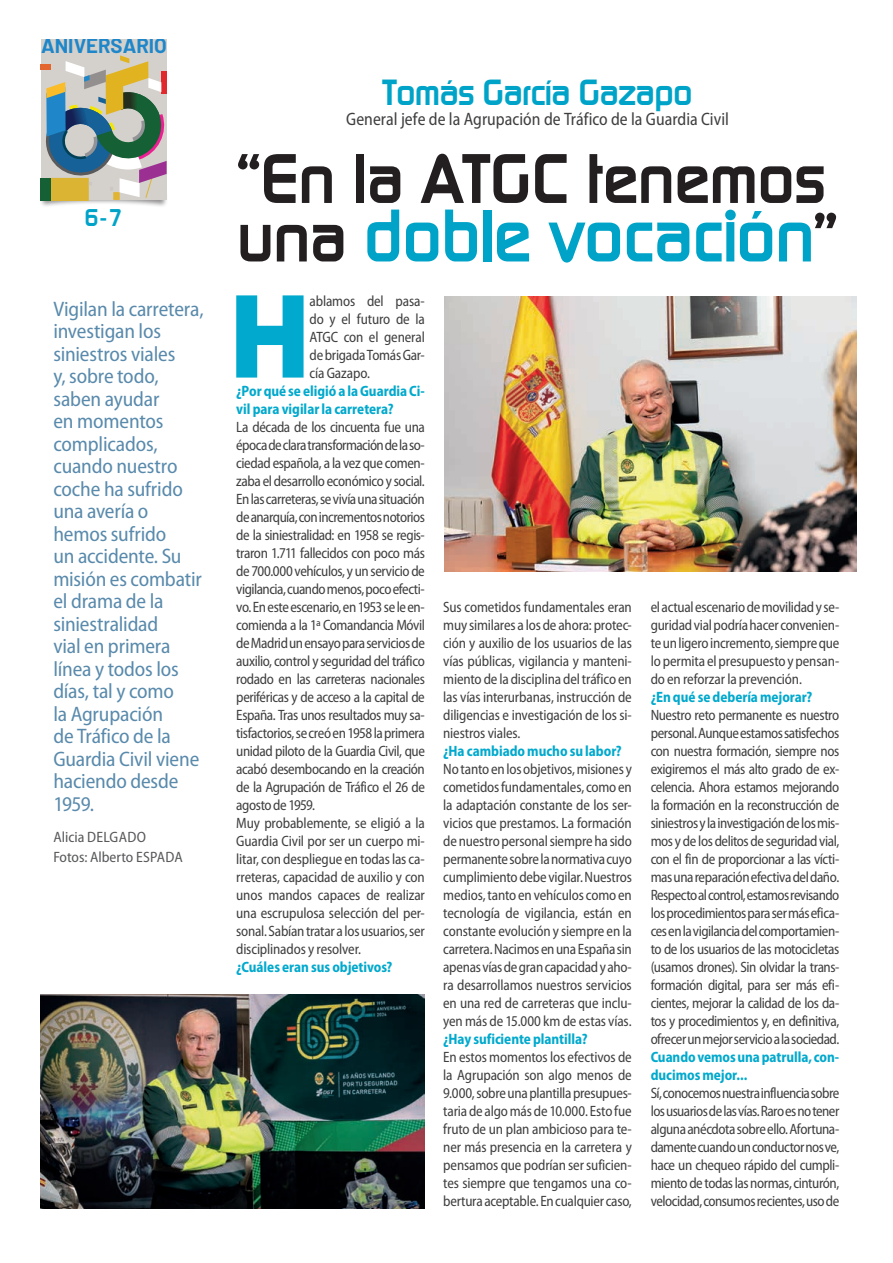
<style>
.page{position:relative;width:893px;height:1263px;background:#fff}
.page>*{position:absolute;margin:0;border:0;box-sizing:border-box;transform-origin:0 0}
.texto_comun_SP{font:900 121.8px "Myriad Pro";color:#00a9cd;scale:.95 1}
.t1{font:700 73.5px "Modaerne";letter-spacing:-.03em;color:#00a3c8}
.t2{font:700 69.15px "Modaerne";letter-spacing:-.03em;color:#231f20}
.t3{font:700 36px "Modaerne";letter-spacing:-.04em;color:#00a3c8}
.t4{font:700 24px "Modaerne";color:#00a3c8;scale:.95 1}
.entradilla_SP{font:semi-condensed 21px/22.5px "Myriad Pro";letter-spacing:-.01em;color:#598aac}
.t5{font:700 20.4px "Barlow";color:#1f87c9}
.texto_comun_SP-2{font:semi-condensed 18px "Myriad Pro";color:#3e3e3f;scale:.95 1}
.texto_comun_SP-3{font:semi-condensed 15px/18px "Myriad Pro";letter-spacing:-.02em;color:#3e3e3f;text-align:justify;scale:.95 1}
.texto_comun_SP-4{font:700 semi-condensed 15px/18px "Myriad Pro";letter-spacing:-.005em;color:#00a9cd;scale:.95 1}
.entradilla_SP-2{font:semi-condensed 15px "Myriad Pro";color:#57585a}
.s1{font-size:69.15px;color:#231f20}
</style>
<div class="page">
<div style="left:39px;top:188px;width:129px;height:20px;background:#231f20;opacity:.5"></div>
<div style="left:41px;top:39px;width:125px;height:161px;background:#d4d1cc"></div>
<div style="left:41px;top:178px;width:10px;height:22px;background:#156034"></div>
<div style="left:51px;top:178px;width:38px;height:22px;background:#dcb433"></div>
<div style="left:41px;top:65px;width:10px;height:5px;background:#e3662e"></div>
<svg style="left:43px;top:55px;width:123px;height:144px"></svg>
<img style="left:41px;top:994px;width:384px;height:214px">
<img style="left:444px;top:297px;width:412px;height:274px">
<p class="t5" style="left:41px;top:31px;width:127px">ANIVERSARIO</p>
<p class="t4" style="left:84px;top:205px;width:42px">6-7</p>
<p class="entradilla_SP" style="left:53px;top:297px;width:152px">Vigilan la carretera, investigan los siniestros viales<br>y, sobre todo, saben ayudar<br>en momentos complicados, cuando nuestro coche ha sufrido una avería o hemos sufrido<br>un accidente. Su misión es combatir el drama de la siniestralidad<br>vial en primera línea y todos los días, tal y como<br>la Agrupación<br>de Tráfico de la<br>Guardia Civil viene haciendo desde<br>1959.</p>
<p class="entradilla_SP-2" style="left:53px;top:827px;width:94px">Alicia DELGADO</p>
<p class="entradilla_SP-2" style="left:53px;top:847px;width:131px">Fotos: Alberto ESPADA</p>
<p class="t3" style="left:382px;top:72px;width:312px">Tomás García Gazapo</p>
<p class="texto_comun_SP-2" style="left:346px;top:108px;width:404px">General jefe de la Agrupación de Tráfico de la Guardia Civil</p>
<p class="t2" style="left:236px;top:141px;width:591px">“En la ATGC tenemos</p>
<p class="t1" style="left:236px;top:195px;width:603px"><span class="s1">una</span> doble vocación<span class="s1">”</span></p>
<p class="texto_comun_SP" style="left:229px;top:255px;width:87px">H</p>
<p class="texto_comun_SP-3" style="left:309px;top:291px;width:123px">ablamos del pasa&shy;do y el futuro de la ATGC con el general de brigada Tomás Gar&shy;cía Gazapo.</p>
<p class="texto_comun_SP-4" style="left:236px;top:381px;width:200px">¿Por qué se eligió a la Guardia Ci&shy;vil para vigilar la carretera?</p>
<p class="texto_comun_SP-3" style="left:236px;top:417px;width:200px">La década de los cincuenta fue una época de clara transformación de la so&shy;ciedad española, a la vez que comen&shy;zaba el desarrollo económico y social.<br>En las carreteras, se vivía una situación de anarquía, con incrementos notorios de la siniestralidad: en 1958 se regis&shy;traron 1.711 fallecidos con poco más de 700.000 vehículos, y un servicio de vigilancia, cuando menos, poco efecti&shy;vo. En este escenario, en 1953 se le en&shy;comienda a la 1ª Comandancia Móvil de Madrid un ensayo para servicios de auxilio, control y seguridad del tráfico rodado en las carreteras nacionales periféricas y de acceso a la capital de España. Tras unos resultados muy sa&shy;tisfactorios, se creó en 1958 la primera unidad piloto de la Guardia Civil, que acabó desembocando en la creación de la Agrupación de Tráfico el 26 de agosto de 1959.</p>
<p class="texto_comun_SP-3" style="left:236px;top:813px;width:200px">Muy probablemente, se eligió a la Guardia Civil por ser un cuerpo mi&shy;litar, con despliegue en todas las ca&shy;rreteras, capacidad de auxilio y con unos mandos capaces de realizar una escrupulosa selección del per&shy;sonal. Sabían tratar a los usuarios, ser disciplinados y resolver.</p>
<p class="texto_comun_SP-4" style="left:236px;top:957px;width:166px">¿Cuáles eran sus objetivos?</p>
<p class="texto_comun_SP-3" style="left:443px;top:597px;width:200px">Sus cometidos fundamentales eran muy similares a los de ahora: protec&shy;ción y auxilio de los usuarios de las vías públicas, vigilancia y manteni&shy;miento de la disciplina del tráfico en las vías interurbanas, instrucción de diligencias e investigación de los si&shy;niestros viales.</p>
<p class="texto_comun_SP-4" style="left:443px;top:741px;width:189px">¿Ha cambiado mucho su labor?</p>
<p class="texto_comun_SP-3" style="left:443px;top:759px;width:200px">No tanto en los objetivos, misiones y cometidos fundamentales, como en la adaptación constante de los ser&shy;vicios que prestamos. La formación de nuestro personal siempre ha sido permanente sobre la normativa cuyo cumplimiento debe vigilar. Nuestros medios, tanto en vehículos como en tecnología de vigilancia, están en constante evolución y siempre en la carretera. Nacimos en una España sin apenas vías de gran capacidad y aho&shy;ra desarrollamos nuestros servicios en una red de carreteras que inclu&shy;yen más de 15.000 km de estas vías.</p>
<p class="texto_comun_SP-4" style="left:443px;top:1029px;width:153px">¿Hay suficiente plantilla?</p>
<p class="texto_comun_SP-3" style="left:443px;top:1047px;width:200px">En estos momentos los efectivos de la Agrupación son algo menos de 9.000, sobre una plantilla presupues&shy;taria de algo más de 10.000. Esto fue fruto de un plan ambicioso para te&shy;ner más presencia en la carretera y pensamos que podrían ser suficien&shy;tes siempre que tengamos una co&shy;bertura aceptable. En cualquier caso,</p>
<p class="texto_comun_SP-3" style="left:650px;top:597px;width:200px">el actual escenario de movilidad y se&shy;guridad vial podría hacer convenien&shy;te un ligero incremento, siempre que lo permita el presupuesto y pensan&shy;do en reforzar la prevención.</p>
<p class="texto_comun_SP-4" style="left:650px;top:687px;width:172px">¿En qué se debería mejorar?</p>
<p class="texto_comun_SP-3" style="left:650px;top:705px;width:200px">Nuestro reto permanente es nuestro personal. Aunque estamos satisfechos con nuestra formación, siempre nos exigiremos el más alto grado de ex&shy;celencia. Ahora estamos mejorando la formación en la reconstrucción de siniestros y la investigación de los mis&shy;mos y de los delitos de seguridad vial, con el fin de proporcionar a las vícti&shy;mas una reparación efectiva del daño.</p>
<p class="texto_comun_SP-3" style="left:650px;top:885px;width:200px">Respecto al control, estamos revisando los procedimientos para ser más efica&shy;ces en la vigilancia del comportamien&shy;to de los usuarios de las motocicletas (usamos drones). Sin olvidar la trans&shy;formación digital, para ser más efi&shy;cientes, mejorar la calidad de los da&shy;tos y procedimientos y, en definitiva, ofrecer un mejor servicio a la sociedad.</p>
<p class="texto_comun_SP-4" style="left:650px;top:1047px;width:200px">Cuando vemos una patrulla, con&shy;ducimos mejor...</p>
<p class="texto_comun_SP-3" style="left:650px;top:1083px;width:200px">Sí, conocemos nuestra influencia sobre los usuarios de las vías. Raro es no tener alguna anécdota sobre ello. Afortuna&shy;damente cuando un conductor nos ve, hace un chequeo rápido del cumpli&shy;miento de todas las normas, cinturón, velocidad, consumos recientes, uso de</p>
</div>
